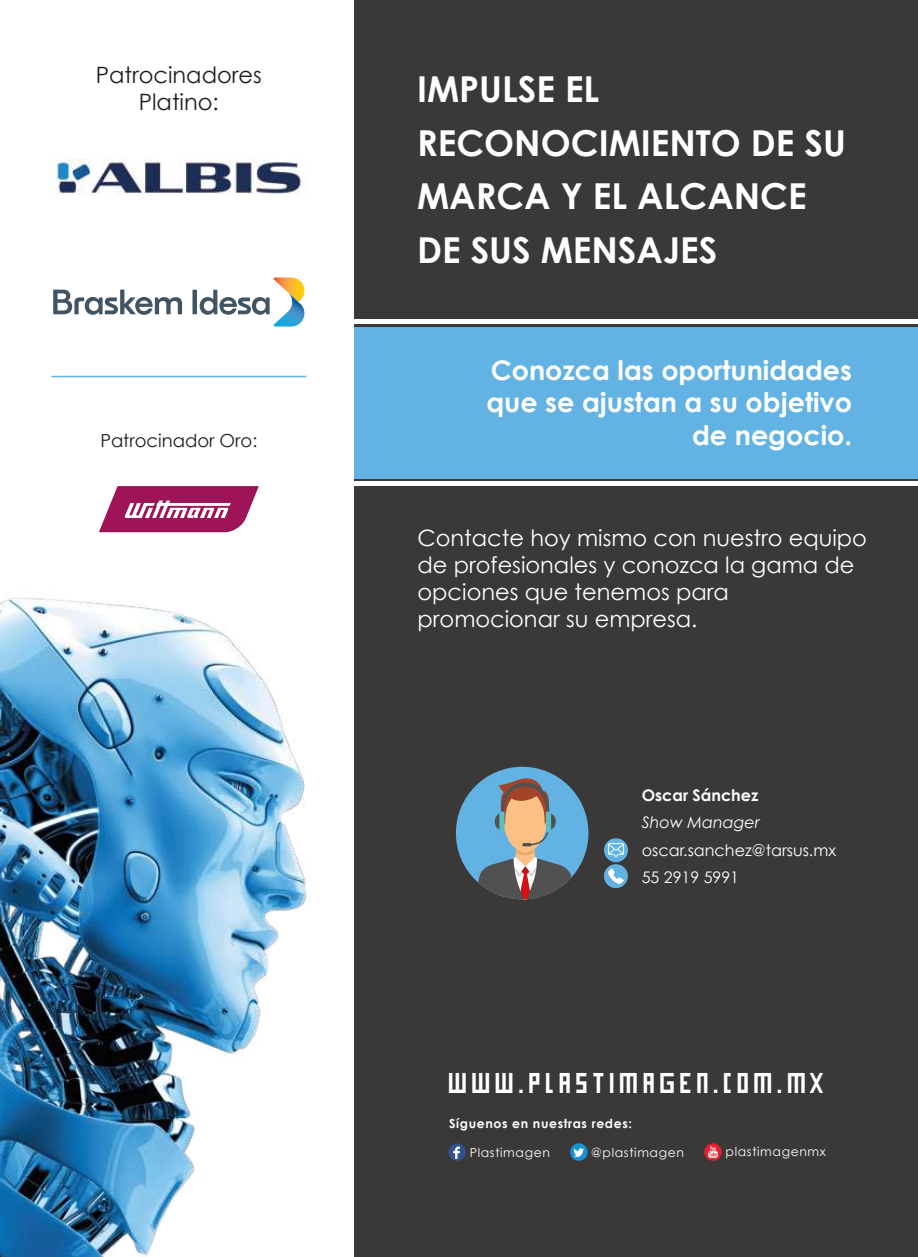
<style>
.page{position:relative;width:918px;height:1257px;background:#fff}
.page>*{position:absolute;margin:0;border:0;box-sizing:border-box;transform-origin:0 0}
.t1{font:700 35.7px/53.6px "Century Gothic";color:#fff}
.t2{font:700 27px/32.4px "Century Gothic";color:#fff;text-align:right}
.t3{font:26.7px "Imagine Slim Extra";letter-spacing:-.1em;color:#fff}
.t4{font:22.5px/27px "Century Gothic";color:#fff}
.t5{font:22.5px/27px "Century Gothic";color:#1d1d1b;text-align:center}
.t6{font:18px "Century Gothic";color:#1d1d1b}
.t7{font:15.9px/27.2px "Century Gothic";color:#fff}
.t8{font:700 15.9px "Century Gothic";color:#fff}
.t9{font:italic 15.9px "Century Gothic";color:#fff}
.t10{font:12.45px "Century Gothic";letter-spacing:.05em;color:#fff}
.t11{font:700 12.45px "Century Gothic";letter-spacing:.05em;color:#fff}
</style>
<div class="page">
<div style="left:354px;top:0;width:564px;height:1257px;background:#3a3938"></div>
<img style="left:0;top:598px;width:307px;height:659px">
<div style="left:456px;top:767px;width:132px;height:132px;background:#62b2e4;border-radius:50%"></div>
<svg style="left:473px;top:775px;width:104px;height:124px"></svg>
<div style="left:604px;top:838px;width:24px;height:24px;background:#62b2e4;border-radius:50%"></div>
<div style="left:604px;top:864px;width:24px;height:24px;background:#62b2e4;border-radius:50%"></div>
<svg style="left:608px;top:843px;width:16px;height:14px"></svg>
<svg style="left:608px;top:868px;width:16px;height:16px"></svg>
<div style="left:354px;top:327px;width:564px;height:151px;background:#62b2e4"></div>
<hr style="left:330px;top:320px;width:588px;height:4px;background:#fff">
<hr style="left:330px;top:482px;width:588px;height:4px;background:#fff">
<div style="left:448px;top:1143px;width:18px;height:18px;background:#32518f;border-radius:50%"></div>
<svg style="left:453px;top:1147px;width:7px;height:12px"></svg>
<svg style="left:570px;top:1143px;width:18px;height:18px"></svg>
<svg style="left:573px;top:1148px;width:11px;height:9px"></svg>
<svg style="left:704px;top:1143px;width:18px;height:18px"></svg>
<svg style="left:708px;top:1146px;width:10px;height:12px"></svg>
<svg style="left:99px;top:486px;width:160px;height:46px"></svg>
<hr style="left:193px;top:290px;width:4px;height:24px;background:#415464">
<svg style="left:200px;top:277px;width:105px;height:50px"></svg>
<svg style="left:53px;top:290px;width:129px;height:25px"></svg>
<img style="left:49px;top:160px;width:258px;height:34px">
<hr style="left:51px;top:376px;width:255px;height:1px;background:#62b2e4">
<p class="t5" style="left:96px;top:61px;width:168px">Patrocinadores<br>Platino:</p>
<p class="t6" style="left:100px;top:428px;width:158px">Patrocinador Oro:</p>
<h1 class="t1" style="left:417px;top:61px;width:430px">IMPULSE EL<br>RECONOCIMIENTO DE SU<br>MARCA Y EL ALCANCE<br>DE SUS MENSAJES</h1>
<p class="t2" style="left:486px;top:353px;width:367px">Conozca las oportunidades que se ajustan a su objetivo de negocio.</p>
<p class="t4" style="left:418px;top:524px;width:451px">Contacte hoy mismo con nuestro equipo de profesionales y conozca la gama de opciones que tenemos para promocionar su empresa.</p>
<p class="t8" style="left:642px;top:783px;width:118px">Oscar Sánchez</p>
<p class="t9" style="left:642px;top:812px;width:120px">Show Manager</p>
<p class="t7" style="left:642px;top:836px;width:196px">oscar.sanchez@tarsus.mx<br>55 2919 5991</p>
<p class="t3" style="left:446px;top:1068px;width:384px">WWW.PLASTIMAGEN.COM.MX</p>
<p class="t11" style="left:449px;top:1114px;width:184px">Síguenos en nuestras redes:</p>
<p class="t10" style="left:470px;top:1143px;width:82px">Plastimagen</p>
<p class="t10" style="left:591px;top:1143px;width:94px">@plastimagen</p>
<p class="t10" style="left:726px;top:1143px;width:102px">plastimagenmx</p>
</div>
